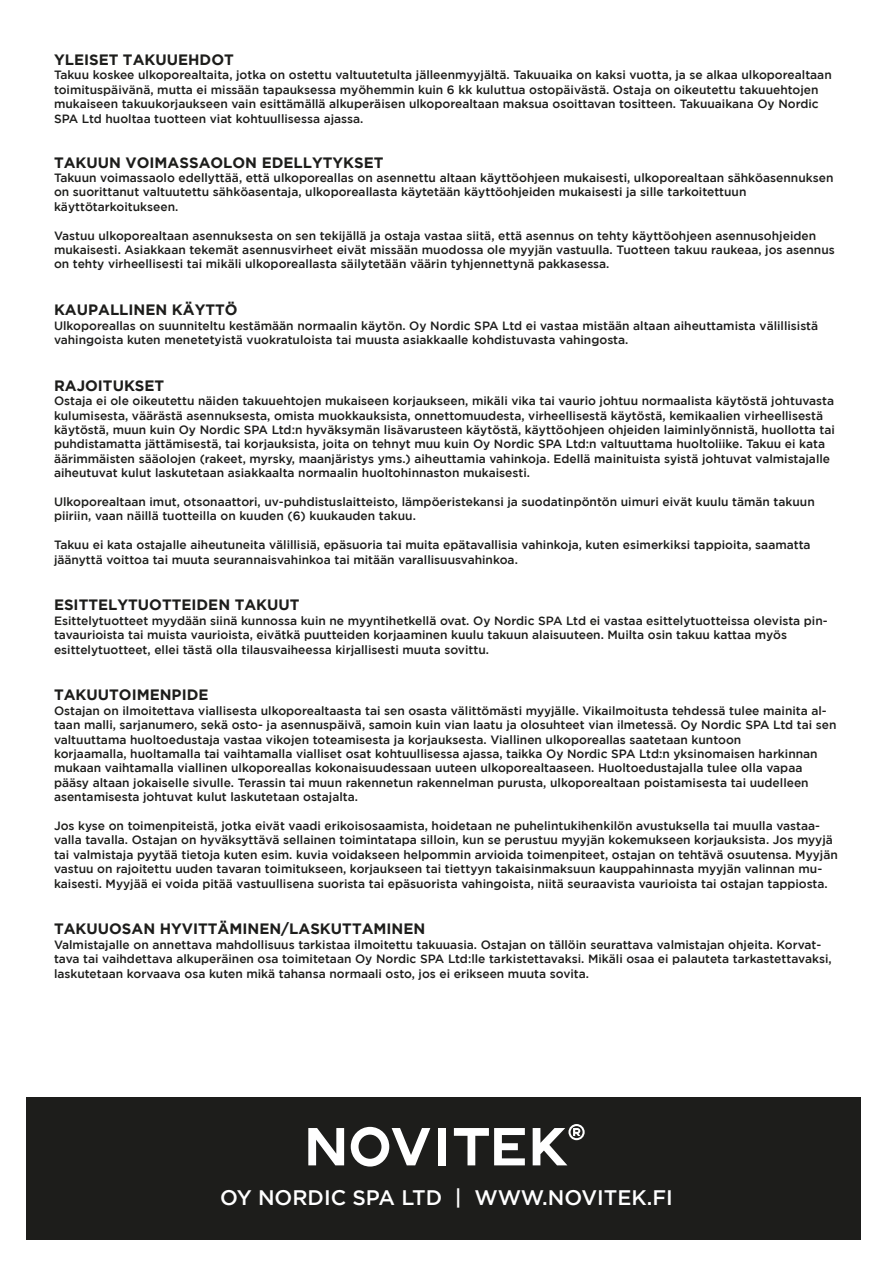
<style>
.page{position:relative;width:893px;height:1263px;background:#fff}
.page>*{position:absolute;margin:0;border:0;box-sizing:border-box;transform-origin:0 0}
.t1{font:500 21px "Gotham";color:#fff}
.t2{font:700 15px "Gotham";color:#1d1d1b}
.t3{font:500 12px/14.4px "Gotham";color:#1d1d1b}
</style>
<div class="page">
<div style="left:27px;top:1097px;width:834px;height:142px;background:#1d1d1b"></div>
<div style="left:438px;top:1128px;width:8px;height:37px;background:#fff"></div>
<svg style="left:454px;top:1128px;width:71px;height:37px"></svg>
<svg style="left:308px;top:1128px;width:36px;height:37px"></svg>
<svg style="left:351px;top:1127px;width:79px;height:39px"></svg>
<svg style="left:533px;top:1124px;width:52px;height:41px"></svg>
<p class="t2" style="left:54px;top:51px;width:181px">YLEISET TAKUUEHDOT</p>
<p class="t3" style="left:54px;top:68px;width:779px">Takuu koskee ulkoporealtaita, jotka on ostettu valtuutetulta jälleenmyyjältä. Takuuaika on kaksi vuotta, ja se alkaa ulkoporealtaan toimituspäivänä, mutta ei missään tapauksessa myöhemmin kuin 6 kk kuluttua ostopäivästä. Ostaja on oikeutettu takuuehtojen mukaiseen takuukorjaukseen vain esittämällä alkuperäisen ulkoporealtaan maksua osoittavan tositteen. Takuuaikana Oy Nordic SPA Ltd huoltaa tuotteen viat kohtuullisessa ajassa.</p>
<p class="t2" style="left:54px;top:154px;width:331px">TAKUUN VOIMASSAOLON EDELLYTYKSET</p>
<p class="t3" style="left:54px;top:170px;width:781px">Takuun voimassaolo edellyttää, että ulkoporeallas on asennettu altaan käyttöohjeen mukaisesti, ulkoporealtaan sähköasennuksen on suorittanut valtuutettu sähköasentaja, ulkoporeallasta käytetään käyttöohjeiden mukaisesti ja sille tarkoitettuun käyttötarkoitukseen.</p>
<p class="t3" style="left:54px;top:228px;width:782px">Vastuu ulkoporealtaan asennuksesta on sen tekijällä ja ostaja vastaa siitä, että asennus on tehty käyttöohjeen asennusohjeiden mukaisesti. Asiakkaan tekemät asennusvirheet eivät missään muodossa ole myyjän vastuulla. Tuotteen takuu raukeaa, jos asennus on tehty virheellisesti tai mikäli ulkoporeallasta säilytetään väärin tyhjennettynä pakkasessa.</p>
<p class="t2" style="left:54px;top:301px;width:185px">KAUPALLINEN KÄYTTÖ</p>
<p class="t3" style="left:54px;top:318px;width:766px">Ulkoporeallas on suunniteltu kestämään normaalin käytön. Oy Nordic SPA Ltd ei vastaa mistään altaan aiheuttamista välillisistä vahingoista kuten menetetyistä vuokratuloista tai muusta asiakkaalle kohdistuvasta vahingosta.</p>
<p class="t2" style="left:54px;top:377px;width:112px">RAJOITUKSET</p>
<p class="t3" style="left:54px;top:393px;width:782px">Ostaja ei ole oikeutettu näiden takuuehtojen mukaiseen korjaukseen, mikäli vika tai vaurio johtuu normaalista käytöstä johtuvasta kulumisesta, väärästä asennuksesta, omista muokkauksista, onnettomuudesta, virheellisestä käytöstä, kemikaalien virheellisestä käytöstä, muun kuin Oy Nordic SPA Ltd:n hyväksymän lisävarusteen käytöstä, käyttöohjeen ohjeiden laiminlyönnistä, huollotta tai puhdistamatta jättämisestä, tai korjauksista, joita on tehnyt muu kuin Oy Nordic SPA Ltd:n valtuuttama huoltoliike. Takuu ei kata äärimmäisten sääolojen (rakeet, myrsky, maanjäristys yms.) aiheuttamia vahinkoja. Edellä mainituista syistä johtuvat valmistajalle aiheutuvat kulut laskutetaan asiakkaalta normaalin huoltohinnaston mukaisesti.</p>
<p class="t3" style="left:54px;top:494px;width:762px">Ulkoporealtaan imut, otsonaattori, uv-puhdistuslaitteisto, lämpöeristekansi ja suodatinpöntön uimuri eivät kuulu tämän takuun piiriin, vaan näillä tuotteilla on kuuden (6) kuukauden takuu.</p>
<p class="t3" style="left:54px;top:537px;width:758px">Takuu ei kata ostajalle aiheutuneita välillisiä, epäsuoria tai muita epätavallisia vahinkoja, kuten esimerkiksi tappioita, saamatta jäänyttä voittoa tai muuta seurannaisvahinkoa tai mitään varallisuusvahinkoa.</p>
<p class="t2" style="left:54px;top:596px;width:247px">ESITTELYTUOTTEIDEN TAKUUT</p>
<p class="t3" style="left:54px;top:613px;width:775px">Esittelytuotteet myydään siinä kunnossa kuin ne myyntihetkellä ovat. Oy Nordic SPA Ltd ei vastaa esittelytuotteissa olevista pin&shy;tavaurioista tai muista vaurioista, eivätkä puutteiden korjaaminen kuulu takuun alaisuuteen. Muilta osin takuu kattaa myös esittelytuotteet, ellei tästä olla tilausvaiheessa kirjallisesti muuta sovittu.</p>
<p class="t2" style="left:54px;top:686px;width:156px">TAKUUTOIMENPIDE</p>
<p class="t3" style="left:54px;top:703px;width:784px">Ostajan on ilmoitettava viallisesta ulkoporealtaasta tai sen osasta välittömästi myyjälle. Vikailmoitusta tehdessä tulee mainita al&shy;taan malli, sarjanumero, sekä osto- ja asennuspäivä, samoin kuin vian laatu ja olosuhteet vian ilmetessä. Oy Nordic SPA Ltd tai sen valtuuttama huoltoedustaja vastaa vikojen toteamisesta ja korjauksesta. Viallinen ulkoporeallas saatetaan kuntoon<br>korjaamalla, huoltamalla tai vaihtamalla vialliset osat kohtuullisessa ajassa, taikka Oy Nordic SPA Ltd:n yksinomaisen harkinnan mukaan vaihtamalla viallinen ulkoporeallas kokonaisuudessaan uuteen ulkoporealtaaseen. Huoltoedustajalla tulee olla vapaa pääsy altaan jokaiselle sivulle. Terassin tai muun rakennetun rakennelman purusta, ulkoporealtaan poistamisesta tai uudelleen asentamisesta johtuvat kulut laskutetaan ostajalta.</p>
<p class="t3" style="left:54px;top:818px;width:785px">Jos kyse on toimenpiteistä, jotka eivät vaadi erikoisosaamista, hoidetaan ne puhelintukihenkilön avustuksella tai muulla vastaa&shy;valla tavalla. Ostajan on hyväksyttävä sellainen toimintatapa silloin, kun se perustuu myyjän kokemukseen korjauksista. Jos myyjä tai valmistaja pyytää tietoja kuten esim. kuvia voidakseen helpommin arvioida toimenpiteet, ostajan on tehtävä osuutensa. Myyjän vastuu on rajoitettu uuden tavaran toimitukseen, korjaukseen tai tiettyyn takaisinmaksuun kauppahinnasta myyjän valinnan mu&shy;kaisesti. Myyjää ei voida pitää vastuullisena suorista tai epäsuorista vahingoista, niitä seuraavista vaurioista tai ostajan tappiosta.</p>
<p class="t2" style="left:54px;top:920px;width:373px">TAKUUOSAN HYVITTÄMINEN/LASKUTTAMINEN</p>
<p class="t3" style="left:54px;top:937px;width:779px">Valmistajalle on annettava mahdollisuus tarkistaa ilmoitettu takuuasia. Ostajan on tällöin seurattava valmistajan ohjeita. Korvat&shy;tava tai vaihdettava alkuperäinen osa toimitetaan Oy Nordic SPA Ltd:lle tarkistettavaksi. Mikäli osaa ei palauteta tarkastettavaksi, laskutetaan korvaava osa kuten mikä tahansa normaali osto, jos ei erikseen muuta sovita.</p>
<h1 class="t1" style="left:220px;top:1186px;width:454px">OY NORDIC SPA LTD | WWW.NOVITEK.FI</h1>
</div>
